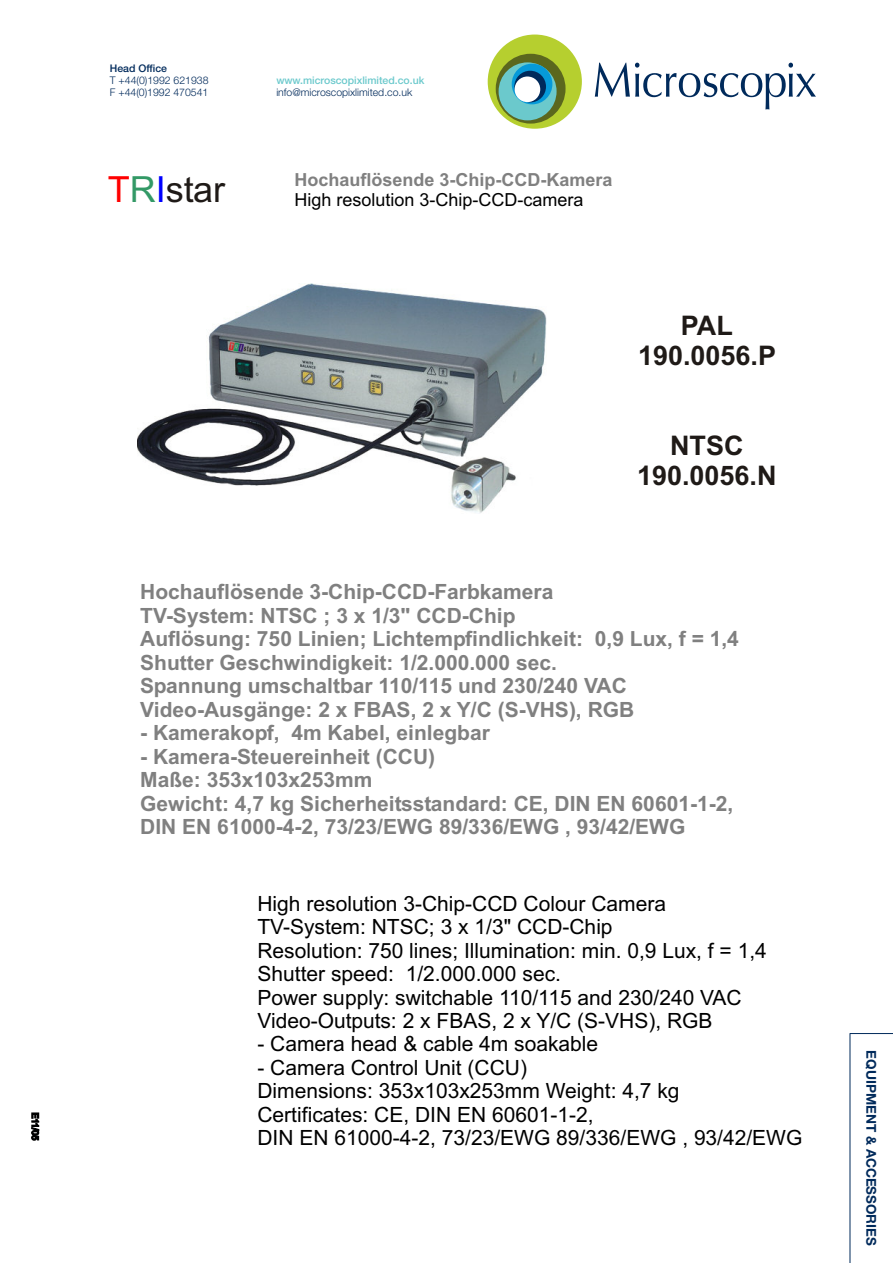
<style>
.page{position:relative;width:893px;height:1263px;background:#fff}
.page>*{position:absolute;margin:0;border:0;box-sizing:border-box;transform-origin:0 0}
.t1{font:36px "Arial";color:#1f1a17}
.t2{font:700 27px/30.2px "Arial";color:#1f1a17;text-align:center}
.t3{font:700 21px/23.4px "Arial";color:#808080}
.t4{font:21px/23.4px "Arial";color:#000}
.t5{font:700 18px "Arial";color:#808080}
.t6{font:18px "Arial";color:#000}
.t7{font:700 13.5px "Helvetica Neue";color:#002a5b}
.t8{font:300 10.5px/12px "Helvetica Neue";color:#002a5b}
.t9{font:500 10.5px "Helvetica Neue";color:#6bc9cc}
.t10{font:500 10.5px "Helvetica Neue";color:#002a5b}
.t11{font:9px "Arial";color:#1f1a17}
.s1{color:#f00}
.s2{color:#396}
.s3{color:#00f}
</style>
<div class="page">
<img style="left:137px;top:284px;width:410px;height:229px">
<div style="left:488px;top:35px;width:94px;height:94px;background:#b6cf2f;border-radius:50%"></div>
<div style="left:496px;top:54px;width:69px;height:70px;background:#5b671e;border-radius:50%"></div>
<div style="left:499px;top:62px;width:58px;height:58px;background:#6bc9cc;border-radius:50%"></div>
<div style="left:512px;top:64px;width:40px;height:40px;background:#069ad9;border-radius:50%"></div>
<div style="left:514px;top:71px;width:32px;height:31px;background:#002a5b;border-radius:50%"></div>
<div style="left:515px;top:76px;width:25px;height:26px;background:#fff;border-radius:50%"></div>
<svg style="left:595px;top:63px;width:221px;height:46px"></svg>
<hr style="left:850px;top:1033px;width:1px;height:230px;background:#002a5b">
<hr style="left:850px;top:1033px;width:43px;height:1px;background:#002a5b">
<p class="t11" style="left:38px;top:1112px;width:29px;rotate:90deg">E11/05</p>
<p class="t10" style="left:110px;top:64px;width:59px">Head Office</p>
<p class="t8" style="left:110px;top:75px;width:100px">T +44(0)1992 621938<br>F +44(0)1992 470541</p>
<p class="t9" style="left:276px;top:76px;width:150px">www.microscopixlimited.co.uk</p>
<p class="t8" style="left:276px;top:87px;width:137px">info@microscopixlimited.co.uk</p>
<h1 class="t1" style="left:108px;top:176px;width:119px"><span class="s1">T</span><span class="s2">R</span><span class="s3">I</span>star</h1>
<p class="t5" style="left:294px;top:173px;width:320px">Hochauflösende 3-Chip-CCD-Kamera</p>
<p class="t6" style="left:294px;top:193px;width:291px">High resolution 3-Chip-CCD-camera</p>
<p class="t2" style="left:638px;top:313px;width:140px">PAL<br>190.0056.P</p>
<p class="t2" style="left:637px;top:433px;width:141px">NTSC<br>190.0056.N</p>
<p class="t3" style="left:140px;top:582px;width:600px">Hochauflösende 3-Chip-CCD-Farbkamera<br>TV-System: NTSC ; 3 x 1/3" CCD-Chip<br>Auflösung: 750 Linien; Lichtempfindlichkeit: 0,9 Lux, f = 1,4<br>Shutter Geschwindigkeit: 1/2.000.000 sec.<br>Spannung umschaltbar 110/115 und 230/240 VAC Video-Ausgänge: 2 x FBAS, 2 x Y/C (S-VHS), RGB</p>
<p class="t3" style="left:140px;top:723px;width:351px">- Kamerakopf, 4m Kabel, einlegbar</p>
<p class="t3" style="left:140px;top:747px;width:594px">- Kamera-Steuereinheit (CCU)<br>Maße: 353x103x253mm<br>Gewicht: 4,7 kg Sicherheitsstandard: CE, DIN EN 60601-1-2, DIN EN 61000-4-2, 73/23/EWG 89/336/EWG , 93/42/EWG</p>
<p class="t4" style="left:257px;top:894px;width:511px">High resolution 3-Chip-CCD Colour Camera TV-System: NTSC; 3 x 1/3" CCD-Chip<br>Resolution: 750 lines; Illumination: min. 0,9 Lux, f = 1,4<br>Shutter speed: 1/2.000.000 sec.<br>Power supply: switchable 110/115 and 230/240 VAC Video-Outputs: 2 x FBAS, 2 x Y/C (S-VHS), RGB</p>
<p class="t4" style="left:257px;top:1034px;width:342px">- Camera head &amp; cable 4m soakable</p>
<p class="t4" style="left:257px;top:1058px;width:546px">- Camera Control Unit (CCU)<br>Dimensions: 353x103x253mm Weight: 4,7 kg<br>Certificates: CE, DIN EN 60601-1-2,<br>DIN EN 61000-4-2, 73/23/EWG 89/336/EWG , 93/42/EWG</p>
<p class="t7" style="left:876px;top:1050px;width:197px;rotate:90deg">EQUIPMENT &amp; ACCESSORIES</p>
</div>
